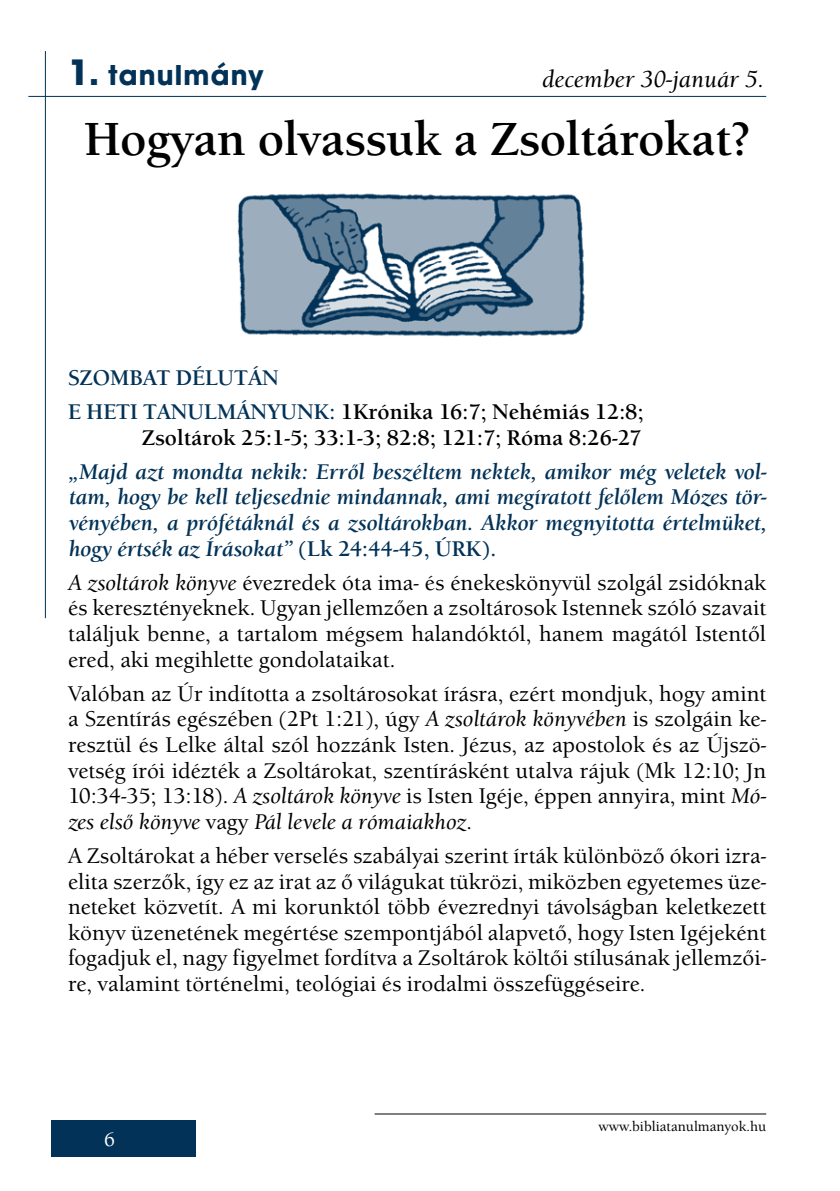
<style>
.page{position:relative;width:840px;height:1191px;background:#fff}
.page>*{position:absolute;margin:0;border:0;box-sizing:border-box;transform-origin:0 0}
.t1{font:700 48px "Berkeley Old Sty Itc TEE";letter-spacing:-.01em;color:#000}
.t2{font:700 30px "Avant Gar Got Itc TEE";letter-spacing:.04em;color:#023257}
.t3{font:italic 500 24px "Berkeley Old Sty Itc TEE";color:#000}
.t4{font:500 22px/25.6px "Berkeley Old Sty Itc TEE";color:#000;text-align:justify}
.t5{font:italic 700 22px/25.6px "Berkeley Old Sty Itc TEE";color:#023257;text-align:justify}
.t6{font:700 22px/34px "Berkeley Old Sty Itc TEE";color:#023257}
.t7{font:700 22px "Berkeley Old Sty Itc TEE";color:#000}
.t8{font:500 20px "Berkeley Old Sty Itc TEE";color:#fffefd}
.t9{font:500 14px "Berkeley Old Sty Itc TEE";color:#000}
.s1{font-size:38px}
.s2{color:#000}
.s3{font-style:normal}
.s4{font-style:italic}
</style>
<div class="page">
<div style="left:51px;top:1120px;width:145px;height:37px;background:#023257"></div>
<hr style="left:28px;top:96px;width:737px;height:1px;background:#023257">
<hr style="left:45px;top:51px;width:1px;height:567px;background:#023257">
<img style="left:237px;top:193px;width:348px;height:144px">
<hr style="left:374px;top:1113px;width:391px;height:1px;background:#000">
<h2 class="t2" style="left:68px;top:57px;width:197px"><span class="s1">1.</span> tanulmány</h2>
<p class="t3" style="left:542px;top:65px;width:223px">december 30-január 5.</p>
<h1 class="t1" style="left:84px;top:111px;width:667px">Hogyan olvassuk a Zsoltárokat?</h1>
<p class="t6" style="left:68px;top:361px;width:576px">SZOMBAT DÉLUTÁN<br>E HETI TANULMÁNYUNK: <span class="s2">1Krónika 16:7; Nehémiás 12:8;</span></p>
<p class="t7" style="left:142px;top:424px;width:500px">Zsoltárok 25:1-5; 33:1-3; 82:8; 121:7; Róma 8:26-27</p>
<p class="t5" style="left:68px;top:459px;width:700px">„Majd azt mondta nekik: Erről beszéltem nektek, amikor még veletek vol&shy;tam, hogy be kell teljesednie mindannak, ami megíratott felőlem Mózes tör&shy;vényében, a prófétáknál és a zsoltárokban. Akkor megnyitotta értelmüket, hogy értsék az Írásokat” <span class="s3">(Lk 24:44-45, ÚRK).</span></p>
<p class="t4" style="left:68px;top:570px;width:699px"><span class="s4">A zsoltárok könyve</span> évezredek óta ima- és énekeskönyvül szolgál zsidóknak és keresztényeknek. Ugyan jellemzően a zsoltárosok Istennek szóló szavait találjuk benne, a tartalom mégsem halandóktól, hanem magától Istentől ered, aki megihlette gondolataikat.</p>
<p class="t4" style="left:68px;top:680px;width:699px">Valóban az Úr indította a zsoltárosokat írásra, ezért mondjuk, hogy amint a Szentírás egészében (2Pt 1:21), úgy <span class="s4">A zsoltárok könyvében</span> is szolgáin ke&shy;resztül és Lelke által szól hozzánk Isten. Jézus, az apostolok és az Újszö&shy;vetség írói idézték a Zsoltárokat, szentírásként utalva rájuk (Mk 12:10; Jn 10:34-35; 13:18). <span class="s4">A zsoltárok könyve</span> is Isten Igéje, éppen annyira, mint <span class="s4">Mó&shy;zes első könyve</span> vagy <span class="s4">Pál levele a rómaiakhoz</span>.</p>
<p class="t4" style="left:68px;top:843px;width:699px">A Zsoltárokat a héber verselés szabályai szerint írták különböző ókori izra&shy;elita szerzők, így ez az irat az ő világukat tükrözi, miközben egyetemes üze&shy;neteket közvetít. A mi korunktól több évezrednyi távolságban keletkezett könyv üzenetének megértése szempontjából alapvető, hogy Isten Igéjeként fogadjuk el, nagy figyelmet fordítva a Zsoltárok költői stílusának jellemzői&shy;re, valamint történelmi, teológiai és irodalmi összefüggéseire.</p>
<p class="t8" style="left:104px;top:1128px;width:13px">6</p>
<p class="t9" style="left:598px;top:1118px;width:169px">www.bibliatanulmanyok.hu</p>
</div>
